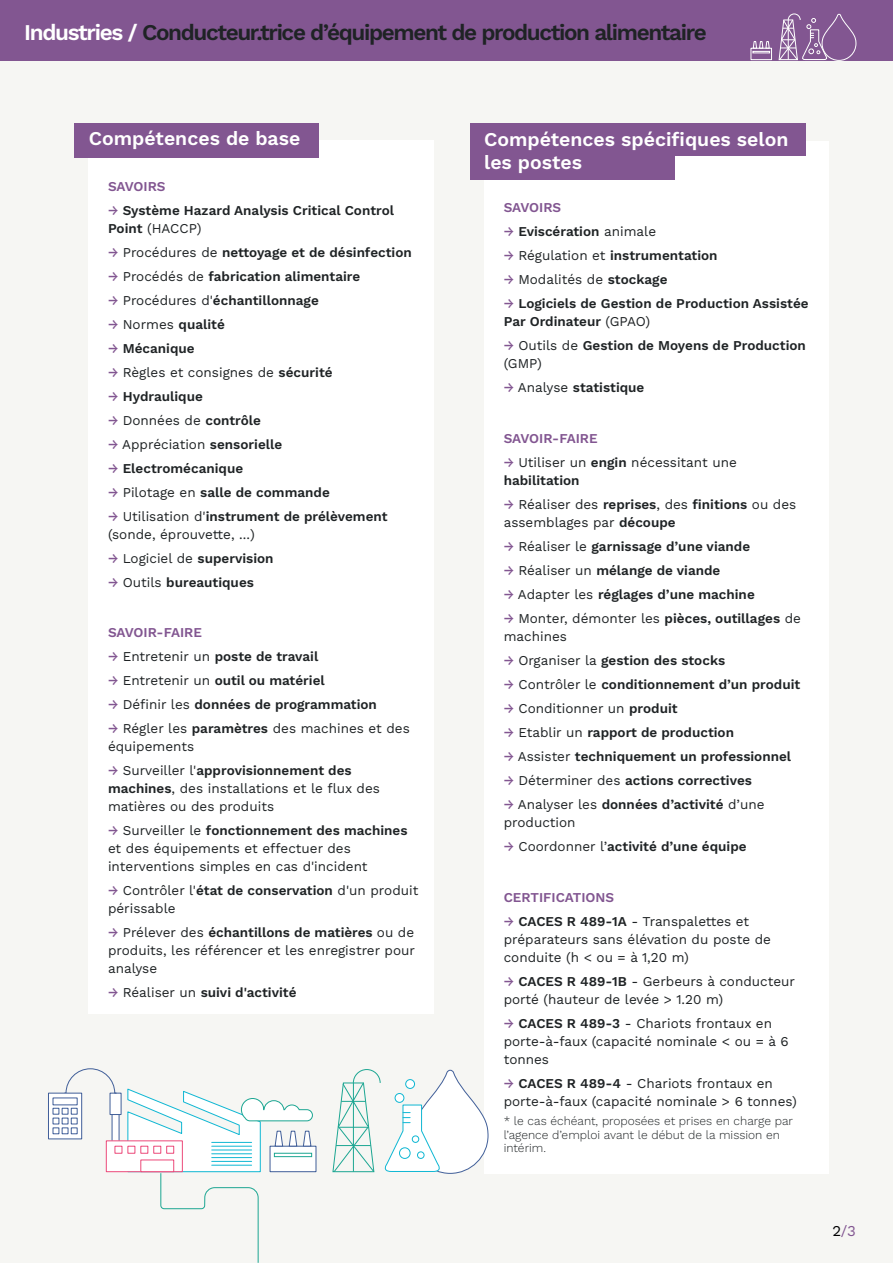
<style>
.page{position:relative;width:893px;height:1263px;background:#f6f6f3}
.page>*{position:absolute;margin:0;border:0;box-sizing:border-box;transform-origin:0 0}
.t1{font:600 22.5px "Work Sans";letter-spacing:-.06em;color:#1f2325}
.t2{font:600 19.5px/23.4px "Work Sans";color:#fff}
.t3{font:15px "Work Sans";color:#825691}
.t4{font:13.5px/18px "Work Sans";color:#1f2325}
.t5{font:600 13.5px/18px "Work Sans";color:#1f2325}
.t6{font:600 13.5px "Work Sans";color:#825691}
.t7{font:300 12px/13.5px "Work Sans";color:#1f2325}
.s1{color:#fff}
.s2{font-weight:500;color:#825691}
.s3{font-weight:400}
.s4{font-weight:600}
.s5{color:#000001}
</style>
<div class="page">
<div style="left:484px;top:141px;width:345px;height:1032px;background:#fff"></div>
<div style="left:470px;top:123px;width:336px;height:33px;background:#825691"></div>
<div style="left:470px;top:145px;width:204px;height:34px;background:#825691"></div>
<div style="left:89px;top:140px;width:345px;height:873px;background:#fff"></div>
<div style="left:74px;top:123px;width:244px;height:34px;background:#825691"></div>
<div style="left:0;top:0;width:893px;height:61px;background:#825691"></div>
<div style="left:270px;top:1146px;width:46px;height:26px;background:#fff"></div>
<svg style="left:332px;top:1069px;width:157px;height:105px"></svg>
<div style="left:412px;top:1136px;width:7px;height:6px;background:#fff;border-radius:50%"></div>
<div style="left:412px;top:1135px;width:7px;height:8px;border:1px solid #0fb7d3;border-radius:50%"></div>
<div style="left:399px;top:1148px;width:11px;height:10px;background:#fff;border-radius:50%"></div>
<div style="left:399px;top:1147px;width:11px;height:12px;border:1px solid #0fb7d3;border-radius:50%"></div>
<div style="left:417px;top:1152px;width:7px;height:6px;background:#fff;border-radius:50%"></div>
<div style="left:417px;top:1151px;width:7px;height:8px;border:1px solid #0fb7d3;border-radius:50%"></div>
<div style="left:395px;top:1093px;width:9px;height:9px;background:#fff;border-radius:50%"></div>
<div style="left:395px;top:1093px;width:9px;height:10px;border:1px solid #0fb7d3;border-radius:50%"></div>
<div style="left:406px;top:1079px;width:9px;height:9px;background:#fff;border-radius:50%"></div>
<div style="left:405px;top:1079px;width:10px;height:10px;border:1px solid #0fb7d3;border-radius:50%"></div>
<div style="left:112px;top:1094px;width:7px;height:47px;background:#fff"></div>
<div style="left:110px;top:1093px;width:11px;height:22px;background:#fff"></div>
<svg style="left:64px;top:1068px;width:53px;height:26px"></svg>
<svg style="left:48px;top:1093px;width:34px;height:46px"></svg>
<svg style="left:71px;top:1108px;width:7px;height:6px"></svg>
<svg style="left:53px;top:1108px;width:15px;height:16px"></svg>
<svg style="left:71px;top:1118px;width:7px;height:6px"></svg>
<svg style="left:53px;top:1127px;width:6px;height:7px"></svg>
<svg style="left:62px;top:1127px;width:6px;height:7px"></svg>
<div style="left:71px;top:1127px;width:7px;height:7px;background:#fff;border:1px solid #415f99"></div>
<svg style="left:53px;top:1097px;width:25px;height:8px"></svg>
<div style="left:106px;top:1140px;width:77px;height:32px;background:#fff;border:1px solid #ec4a7a"></div>
<div style="left:115px;top:1146px;width:7px;height:7px;background:#fff;border:1px solid #ec4a7a"></div>
<svg style="left:127px;top:1088px;width:186px;height:175px"></svg>
<div style="left:750px;top:48px;width:22px;height:12px;border:1px solid #fff"></div>
<svg style="left:778px;top:13px;width:79px;height:48px"></svg>
<svg style="left:752px;top:41px;width:18px;height:12px"></svg>
<h1 class="t1" style="left:24px;top:15px;width:684px"><span class="s1">Industries /</span> Conducteur.trice d’équipement de production alimentaire</h1>
<h2 class="t2" style="left:89px;top:126px;width:213px">Compétences de base</h2>
<p class="t6" style="left:108px;top:176px;width:59px">SAVOIRS</p>
<p class="t5" style="left:108px;top:201px;width:288px"><span class="s2">→</span> Système Hazard Analysis Critical Control<br>Point <span class="s3">(HACCP)</span></p>
<p class="t5" style="left:108px;top:243px;width:305px"><span class="s2">→</span> <span class="s3">Procédures de</span> nettoyage et de désinfection</p>
<p class="t5" style="left:108px;top:267px;width:254px"><span class="s2">→</span> <span class="s3">Procédés de</span> fabrication alimentaire</p>
<p class="t5" style="left:108px;top:291px;width:212px"><span class="s2">→</span> <span class="s3">Procédures d'</span>échantillonnage</p>
<p class="t5" style="left:108px;top:315px;width:118px"><span class="s2">→</span> <span class="s3">Normes</span> qualité</p>
<p class="t5" style="left:108px;top:339px;width:88px"><span class="s2">→</span> Mécanique</p>
<p class="t4" style="left:108px;top:363px;width:226px"><span class="s2">→</span> Règles et consignes de <span class="s4">sécurité</span></p>
<p class="t5" style="left:108px;top:387px;width:96px"><span class="s2">→</span> Hydraulique</p>
<p class="t4" style="left:108px;top:411px;width:155px"><span class="s2">→</span> Données de <span class="s4">contrôle</span></p>
<p class="t4" style="left:108px;top:435px;width:176px"><span class="s2">→</span> Appréciation <span class="s4">sensorielle</span></p>
<p class="t5" style="left:108px;top:459px;width:137px"><span class="s2">→</span> Electromécanique</p>
<p class="t5" style="left:108px;top:483px;width:223px"><span class="s2">→</span> <span class="s3">Pilotage en</span> salle de commande</p>
<p class="t4" style="left:108px;top:507px;width:281px"><span class="s2">→</span> Utilisation d'<span class="s4">instrument de prélèvement </span>(sonde, éprouvette, ...)</p>
<p class="t5" style="left:108px;top:549px;width:167px"><span class="s2">→</span> <span class="s3">Logiciel de</span> supervision</p>
<p class="t5" style="left:108px;top:573px;width:147px"><span class="s2">→</span> <span class="s3">Outils</span> bureautiques</p>
<p class="t6" style="left:108px;top:622px;width:95px">SAVOIR-FAIRE</p>
<p class="t5" style="left:108px;top:647px;width:212px"><span class="s2">→</span> <span class="s3">Entretenir un</span> poste de travail</p>
<p class="t5" style="left:108px;top:671px;width:218px"><span class="s2">→</span> <span class="s3">Entretenir un</span> outil ou matériel</p>
<p class="t5" style="left:108px;top:695px;width:270px"><span class="s2">→</span> <span class="s3">Définir les</span> données de programmation</p>
<p class="t4" style="left:108px;top:719px;width:303px"><span class="s2">→</span> Régler les <span class="s4">paramètres</span> des machines et des équipements</p>
<p class="t4" style="left:108px;top:761px;width:273px"><span class="s2">→</span> Surveiller l'<span class="s4">approvisionnement des machines</span>, des installations et le flux des matières ou des produits</p>
<p class="t4" style="left:108px;top:821px;width:301px"><span class="s2">→</span> Surveiller le <span class="s4">fonctionnement des machines </span>et des équipements et effectuer des interventions simples en cas d'incident</p>
<p class="t4" style="left:108px;top:881px;width:312px"><span class="s2">→</span> Contrôler l'<span class="s4">état de conservation</span> d'un produit périssable</p>
<p class="t4" style="left:108px;top:923px;width:308px;text-align:justify"><span class="s2">→</span> Prélever des <span class="s4">échantillons de matières</span> ou de produits, les référencer et les enregistrer pour analyse</p>
<p class="t5" style="left:108px;top:983px;width:190px"><span class="s2">→</span> <span class="s3">Réaliser un</span> suivi d'activité</p>
<h2 class="t2" style="left:484px;top:127px;width:306px">Compétences spécifiques selon les postes</h2>
<p class="t6" style="left:504px;top:197px;width:59px">SAVOIRS</p>
<p class="t5" style="left:504px;top:222px;width:154px"><span class="s2">→</span> Eviscération <span class="s3">animale</span></p>
<p class="t5" style="left:504px;top:246px;width:215px"><span class="s2">→</span> <span class="s3">Régulation et</span> instrumentation</p>
<p class="t4" style="left:504px;top:270px;width:165px"><span class="s2">→</span> Modalités de <span class="s4">stockage</span></p>
<p class="t5" style="left:504px;top:294px;width:306px"><span class="s2">→</span> Logiciels de Gestion de Production Assistée<br>Par Ordinateur <span class="s3">(GPAO)</span></p>
<p class="t5" style="left:504px;top:336px;width:304px"><span class="s2">→</span> <span class="s3">Outils de</span> Gestion de Moyens de Production <span class="s3">(GMP)</span></p>
<p class="t5" style="left:504px;top:378px;width:142px"><span class="s2">→</span> <span class="s3">Analyse</span> statistique</p>
<p class="t6" style="left:504px;top:428px;width:95px">SAVOIR-FAIRE</p>
<p class="t4" style="left:504px;top:453px;width:235px"><span class="s2">→</span> Utiliser un <span class="s4">engin</span> nécessitant une <span class="s4">habilitation</span></p>
<p class="t4" style="left:504px;top:495px;width:294px"><span class="s2">→</span> Réaliser des <span class="s4">reprises</span>, des <span class="s4">finitions</span> ou des assemblages par <span class="s4">découpe</span></p>
<p class="t5" style="left:504px;top:537px;width:248px"><span class="s2">→</span> <span class="s3">Réaliser le</span> garnissage d’une viande</p>
<p class="t5" style="left:504px;top:561px;width:218px"><span class="s2">→</span> <span class="s3">Réaliser un</span> mélange de viande</p>
<p class="t5" style="left:504px;top:585px;width:253px"><span class="s2">→</span> <span class="s3">Adapter les</span> réglages d’une machine</p>
<p class="t4" style="left:504px;top:609px;width:299px"><span class="s2">→</span> Monter, démonter les <span class="s4">pièces, outillages</span> de machines</p>
<p class="t5" style="left:504px;top:651px;width:223px"><span class="s2">→</span> <span class="s3">Organiser la</span> gestion des stocks</p>
<p class="t5" style="left:504px;top:675px;width:298px"><span class="s2">→</span> <span class="s3">Contrôler le</span> conditionnement d’un produit</p>
<p class="t4" style="left:504px;top:699px;width:175px"><span class="s2">→</span> Conditionner un <span class="s4">produit</span></p>
<p class="t5" style="left:504px;top:723px;width:232px"><span class="s2">→</span> <span class="s3">Etablir un</span> rapport de production</p>
<p class="t5" style="left:504px;top:747px;width:289px"><span class="s2">→</span> <span class="s3">Assister</span> techniquement un professionnel</p>
<p class="t5" style="left:504px;top:771px;width:250px"><span class="s2">→</span> <span class="s3">Déterminer des</span> actions correctives</p>
<p class="t4" style="left:504px;top:795px;width:262px"><span class="s2">→</span> Analyser les <span class="s4">données d’activité</span> d’une production</p>
<p class="t5" style="left:504px;top:837px;width:244px"><span class="s2">→</span> <span class="s3">Coordonner l’</span>activité d’une équipe</p>
<p class="t6" style="left:504px;top:887px;width:112px">CERTIFICATIONS</p>
<p class="t4" style="left:504px;top:912px;width:269px"><span class="s2">→</span> <span class="s4">CACES R 489-1A</span> - Transpalettes et préparateurs sans élévation du poste de conduite (h &lt; ou = à 1,20 m)</p>
<p class="t4" style="left:504px;top:972px;width:293px"><span class="s2">→</span> <span class="s4">CACES R 489-1B</span> - Gerbeurs à conducteur porté (hauteur de levée &gt; 1.20 m)</p>
<p class="t4" style="left:504px;top:1014px;width:286px"><span class="s2">→</span> <span class="s4">CACES R 489-3</span> - Chariots frontaux en porte-à-faux (capacité nominale &lt; ou = à 6 tonnes</p>
<p class="t4" style="left:504px;top:1074px;width:295px"><span class="s2">→</span> <span class="s4">CACES R 489-4</span> - Chariots frontaux en porte-à-faux (capacité nominale &gt; 6 tonnes)</p>
<p class="t7" style="left:504px;top:1114px;width:291px">* le cas échéant, proposées et prises en charge par l’agence d’emploi avant le début de la mission en intérim.</p>
<p class="t3" style="left:832px;top:1220px;width:25px"><span class="s5">2</span>/3</p>
</div>
